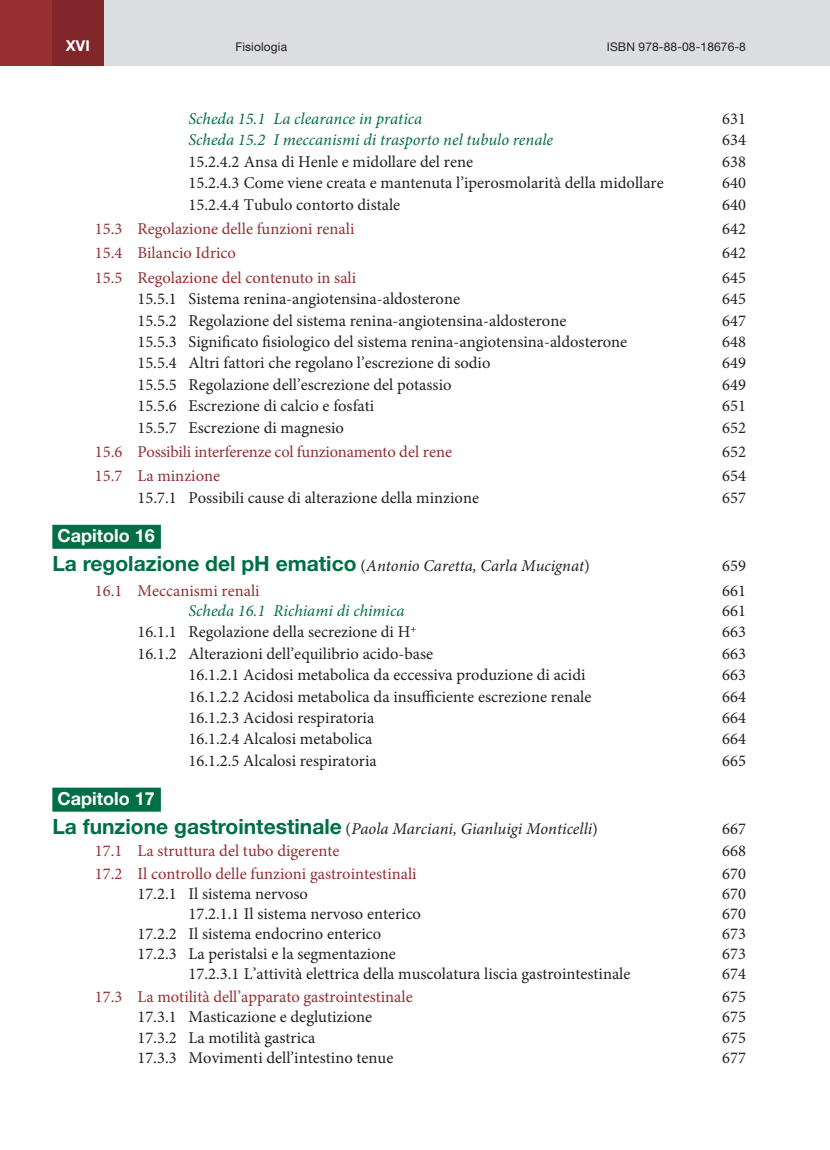
<style>
.page{position:relative;width:830px;height:1150px;background:#fff}
.page>*{position:absolute;margin:0;border:0;box-sizing:border-box;transform-origin:0 0}
.t1{font:700 18px "Helvetica Neue LT Std";color:#fff}
.t2{font:16.5px "Minion Pro";color:#231f20}
.t3{font:16.5px "Minion Pro";color:#962e33}
.t4{font:italic 16.5px "Minion Pro";color:#231f20}
.t5{font:italic 16.5px "Minion Pro";color:#016f45}
.t6{font:700 15px "Helvetica Neue LT Std";color:#fff}
.t7{font:12px "Helvetica Neue LT Std";letter-spacing:.01em;color:#231f20}
.s1{font-family:"Helvetica Neue LT Std";font-weight:700;font-style:normal;font-size:21px;color:#016f45}
.s2{font-style:normal}
</style>
<div class="page">
<div style="left:52px;top:0;width:777px;height:65px;background:#dcdddf"></div>
<div style="left:0;top:0;width:103px;height:65px;background:linear-gradient(to right,#9c3035,#7b252a)"></div>
<div style="left:52px;top:524px;width:109px;height:24px;background:#016f45"></div>
<div style="left:52px;top:787px;width:109px;height:24px;background:#016f45"></div>
<p class="t6" style="left:66px;top:37px;width:26px">XVI</p>
<p class="t7" style="left:235px;top:40px;width:53px">Fisiologia</p>
<p class="t7" style="left:606px;top:40px;width:141px">ISBN 978-88-08-18676-8</p>
<p class="t5" style="left:188px;top:107px;width:235px">Scheda 15.1 La clearance in pratica</p>
<p class="t2" style="left:722px;top:108px;width:25px">631</p>
<p class="t5" style="left:188px;top:129px;width:366px">Scheda 15.2 I meccanismi di trasporto nel tubulo renale</p>
<p class="t2" style="left:722px;top:129px;width:25px">634</p>
<p class="t2" style="left:188px;top:150px;width:286px">15.2.4.2 Ansa di Henle e midollare del rene</p>
<p class="t2" style="left:722px;top:150px;width:25px">638</p>
<p class="t2" style="left:188px;top:172px;width:476px">15.2.4.3 Come viene creata e mantenuta l’iperosmolarità della midollare</p>
<p class="t2" style="left:722px;top:172px;width:25px">640</p>
<p class="t2" style="left:188px;top:193px;width:213px">15.2.4.4 Tubulo contorto distale</p>
<p class="t2" style="left:722px;top:193px;width:25px">640</p>
<p class="t3" style="left:95px;top:217px;width:261px">15.3 Regolazione delle funzioni renali</p>
<p class="t2" style="left:722px;top:217px;width:25px">642</p>
<p class="t3" style="left:95px;top:242px;width:142px">15.4 Bilancio Idrico</p>
<p class="t2" style="left:722px;top:242px;width:25px">642</p>
<p class="t3" style="left:95px;top:266px;width:263px">15.5 Regolazione del contenuto in sali</p>
<p class="t2" style="left:722px;top:266px;width:25px">645</p>
<p class="t2" style="left:137px;top:288px;width:324px">15.5.1 Sistema renina-angiotensina-aldosterone</p>
<p class="t2" style="left:722px;top:288px;width:25px">645</p>
<p class="t2" style="left:137px;top:309px;width:430px">15.5.2 Regolazione del sistema renina-angiotensina-aldosterone</p>
<p class="t2" style="left:722px;top:309px;width:25px">647</p>
<p class="t2" style="left:137px;top:330px;width:491px">15.5.3 Significato fisiologico del sistema renina-angiotensina-aldosterone</p>
<p class="t2" style="left:722px;top:330px;width:25px">648</p>
<p class="t2" style="left:137px;top:352px;width:354px">15.5.4 Altri fattori che regolano l’escrezione di sodio</p>
<p class="t2" style="left:722px;top:352px;width:25px">649</p>
<p class="t2" style="left:137px;top:373px;width:315px">15.5.5 Regolazione dell’escrezione del potassio</p>
<p class="t2" style="left:722px;top:373px;width:25px">649</p>
<p class="t2" style="left:137px;top:395px;width:238px">15.5.6 Escrezione di calcio e fosfati</p>
<p class="t2" style="left:722px;top:395px;width:25px">651</p>
<p class="t2" style="left:137px;top:416px;width:208px">15.5.7 Escrezione di magnesio</p>
<p class="t2" style="left:722px;top:416px;width:25px">652</p>
<p class="t3" style="left:95px;top:440px;width:358px">15.6 Possibili interferenze col funzionamento del rene</p>
<p class="t2" style="left:722px;top:440px;width:25px">652</p>
<p class="t3" style="left:95px;top:465px;width:127px">15.7 La minzione</p>
<p class="t2" style="left:722px;top:465px;width:25px">654</p>
<p class="t2" style="left:137px;top:486px;width:343px">15.7.1 Possibili cause di alterazione della minzione</p>
<p class="t2" style="left:722px;top:486px;width:25px">657</p>
<p class="t1" style="left:57px;top:525px;width:99px">Capitolo 16</p>
<p class="t4" style="left:52px;top:554px;width:539px"><span class="s1">La regolazione del pH ematico</span> <span class="s2">(</span>Antonio Caretta, Carla Mucignat<span class="s2">)</span></p>
<p class="t2" style="left:722px;top:555px;width:25px">659</p>
<p class="t3" style="left:95px;top:579px;width:166px">16.1 Meccanismi renali</p>
<p class="t2" style="left:722px;top:579px;width:25px">661</p>
<p class="t5" style="left:188px;top:599px;width:217px">Scheda 16.1 Richiami di chimica</p>
<p class="t2" style="left:722px;top:599px;width:25px">661</p>
<p class="t2" style="left:137px;top:621px;width:280px">16.1.1 Regolazione della secrezione di H<sup>+</sup></p>
<p class="t2" style="left:722px;top:621px;width:25px">663</p>
<p class="t2" style="left:137px;top:642px;width:297px">16.1.2 Alterazioni dell’equilibrio acido-base</p>
<p class="t2" style="left:722px;top:642px;width:25px">663</p>
<p class="t2" style="left:188px;top:663px;width:398px">16.1.2.1 Acidosi metabolica da eccessiva produzione di acidi</p>
<p class="t2" style="left:722px;top:663px;width:25px">663</p>
<p class="t2" style="left:188px;top:685px;width:404px">16.1.2.2 Acidosi metabolica da insufficiente escrezione renale</p>
<p class="t2" style="left:722px;top:685px;width:25px">664</p>
<p class="t2" style="left:188px;top:706px;width:187px">16.1.2.3 Acidosi respiratoria</p>
<p class="t2" style="left:722px;top:706px;width:25px">664</p>
<p class="t2" style="left:188px;top:728px;width:185px">16.1.2.4 Alcalosi metabolica</p>
<p class="t2" style="left:722px;top:728px;width:25px">664</p>
<p class="t2" style="left:188px;top:749px;width:190px">16.1.2.5 Alcalosi respiratoria</p>
<p class="t2" style="left:722px;top:749px;width:25px">665</p>
<p class="t1" style="left:57px;top:787px;width:99px">Capitolo 17</p>
<p class="t4" style="left:52px;top:817px;width:547px"><span class="s1">La funzione gastrointestinale</span> <span class="s2">(</span>Paola Marciani, Gianluigi Monticelli<span class="s2">)</span></p>
<p class="t2" style="left:722px;top:817px;width:25px">667</p>
<p class="t3" style="left:95px;top:840px;width:246px">17.1 La struttura del tubo digerente</p>
<p class="t2" style="left:722px;top:840px;width:25px">668</p>
<p class="t3" style="left:95px;top:862px;width:323px">17.2 Il controllo delle funzioni gastrointestinali</p>
<p class="t2" style="left:722px;top:862px;width:25px">670</p>
<p class="t2" style="left:137px;top:882px;width:172px">17.2.1 Il sistema nervoso</p>
<p class="t2" style="left:722px;top:882px;width:25px">670</p>
<p class="t2" style="left:188px;top:902px;width:234px">17.2.1.1 Il sistema nervoso enterico</p>
<p class="t2" style="left:722px;top:902px;width:25px">670</p>
<p class="t2" style="left:137px;top:922px;width:245px">17.2.2 Il sistema endocrino enterico</p>
<p class="t2" style="left:722px;top:922px;width:25px">673</p>
<p class="t2" style="left:137px;top:942px;width:260px">17.2.3 La peristalsi e la segmentazione</p>
<p class="t2" style="left:722px;top:942px;width:25px">673</p>
<p class="t2" style="left:188px;top:962px;width:443px">17.2.3.1 L’attività elettrica della muscolatura liscia gastrointestinale</p>
<p class="t2" style="left:722px;top:962px;width:25px">674</p>
<p class="t3" style="left:95px;top:985px;width:319px">17.3 La motilità dell’apparato gastrointestinale</p>
<p class="t2" style="left:722px;top:985px;width:25px">675</p>
<p class="t2" style="left:137px;top:1005px;width:236px">17.3.1 Masticazione e deglutizione</p>
<p class="t2" style="left:722px;top:1005px;width:25px">675</p>
<p class="t2" style="left:137px;top:1026px;width:179px">17.3.2 La motilità gastrica</p>
<p class="t2" style="left:722px;top:1026px;width:25px">675</p>
<p class="t2" style="left:137px;top:1046px;width:257px">17.3.3 Movimenti dell’intestino tenue</p>
<p class="t2" style="left:722px;top:1046px;width:25px">677</p>
</div>
